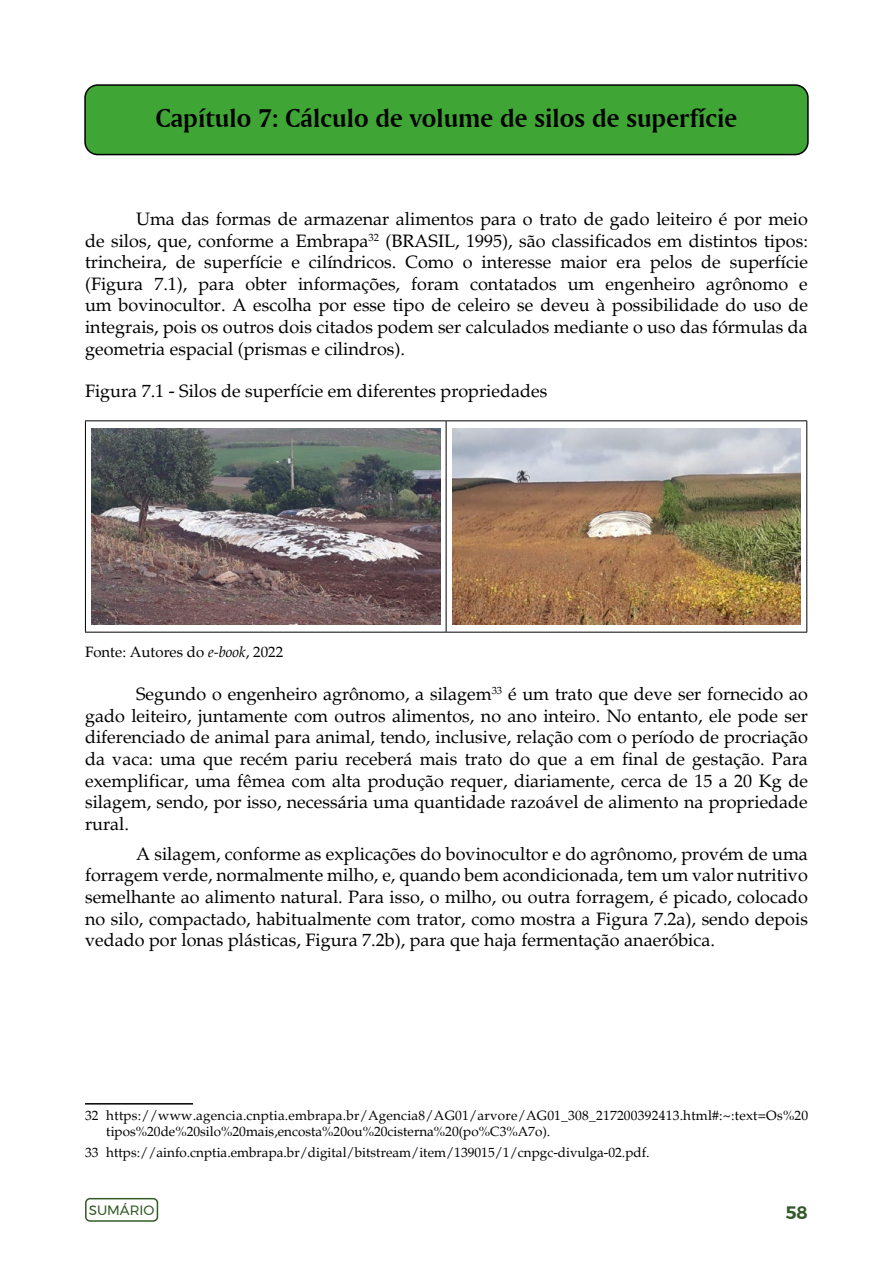
<style>
.page{position:relative;width:893px;height:1263px;background:#fff}
.page>*{position:absolute;margin:0;border:0;box-sizing:border-box;transform-origin:0 0}
.t1{font:27px "Amerigo BT Bold A";color:#000}
.t2{font:18px/21.6px "Palatino";color:#000;text-align:justify}
.t3{font:600 18px "Montserrat";color:#325a27}
.t4{font:15px "Palatino";color:#000}
.t5{font:13.5px/16.2px "Palatino";color:#000}
.t6{font:13.5px "Montserrat";color:#325a27}
.s1{font-style:italic}
</style>
<div class="page">
<div style="left:85px;top:1198px;width:73px;height:24px;border:2px solid #325a27;border-radius:4px"></div>
<div style="left:85px;top:85px;width:723px;height:70px;background:#3fa535;border-radius:13px"></div>
<div style="left:84px;top:84px;width:725px;height:71px;border:2px solid #000;border-radius:13px"></div>
<hr style="left:85px;top:420px;width:361px;height:1px;background:#000">
<hr style="left:85px;top:421px;width:1px;height:211px;background:#000">
<hr style="left:446px;top:420px;width:361px;height:1px;background:#000">
<hr style="left:446px;top:421px;width:1px;height:211px;background:#000">
<hr style="left:806px;top:421px;width:1px;height:211px;background:#000">
<hr style="left:85px;top:632px;width:361px;height:1px;background:#000">
<hr style="left:446px;top:632px;width:361px;height:1px;background:#000">
<img style="left:91px;top:428px;width:349px;height:197px">
<img style="left:452px;top:428px;width:349px;height:197px">
<hr style="left:85px;top:1103px;width:108px;height:1px;background:#000">
<h1 class="t1" style="left:156px;top:101px;width:583px">Capítulo 7: Cálculo de volume de silos de superfície</h1>
<p class="t2" style="left:85px;top:208px;width:724px;text-indent:51px">Uma das formas de armazenar alimentos para o trato de gado leiteiro é por meio de silos, que, conforme a Embrapa<sup>32</sup> (BRASIL, 1995), são classificados em distintos tipos: trincheira, de superfície e cilíndricos. Como o interesse maior era pelos de superfície (Figura 7.1), para obter informações, foram contatados um engenheiro agrônomo e um bovinocultor. A escolha por esse tipo de celeiro se deveu à possibilidade do uso de integrais, pois os outros dois citados podem ser calculados mediante o uso das fórmulas da geometria espacial (prismas e cilindros).</p>
<p class="t2" style="left:85px;top:381px;width:464px">Figura 7.1 - Silos de superfície em diferentes propriedades</p>
<p class="t4" style="left:85px;top:643px;width:200px">Fonte: Autores do <span class="s1">e-book</span>, 2022</p>
<p class="t2" style="left:85px;top:683px;width:724px;text-indent:51px">Segundo o engenheiro agrônomo, a silagem<sup>33</sup> é um trato que deve ser fornecido ao gado leiteiro, juntamente com outros alimentos, no ano inteiro. No entanto, ele pode ser diferenciado de animal para animal, tendo, inclusive, relação com o período de procriação da vaca: uma que recém pariu receberá mais trato do que a em final de gestação. Para exemplificar, uma fêmea com alta produção requer, diariamente, cerca de 15 a 20 Kg de silagem, sendo, por isso, necessária uma quantidade razoável de alimento na propriedade rural.</p>
<p class="t2" style="left:85px;top:843px;width:724px;text-indent:51px">A silagem, conforme as explicações do bovinocultor e do agrônomo, provém de uma forragem verde, normalmente milho, e, quando bem acondicionada, tem um valor nutritivo semelhante ao alimento natural. Para isso, o milho, ou outra forragem, é picado, colocado no silo, compactado, habitualmente com trator, como mostra a Figura 7.2a), sendo depois vedado por lonas plásticas, Figura 7.2b), para que haja fermentação anaeróbica.</p>
<p class="t5" style="left:106px;top:1107px;width:703px;text-indent:-21px">32 https://www.agencia.cnptia.embrapa.br/Agencia8/AG01/arvore/AG01_308_217200392413.html#:~:text=Os%20 tipos%20de%20silo%20mais,encosta%20ou%20cisterna%20(po%C3%A7o).</p>
<p class="t5" style="left:85px;top:1144px;width:566px">33 https://ainfo.cnptia.embrapa.br/digital/bitstream/item/139015/1/cnpgc-divulga-02.pdf.</p>
<p class="t6" style="left:89px;top:1200px;width:67px">SUMÁRIO</p>
<p class="t3" style="left:785px;top:1198px;width:24px">58</p>
</div>
